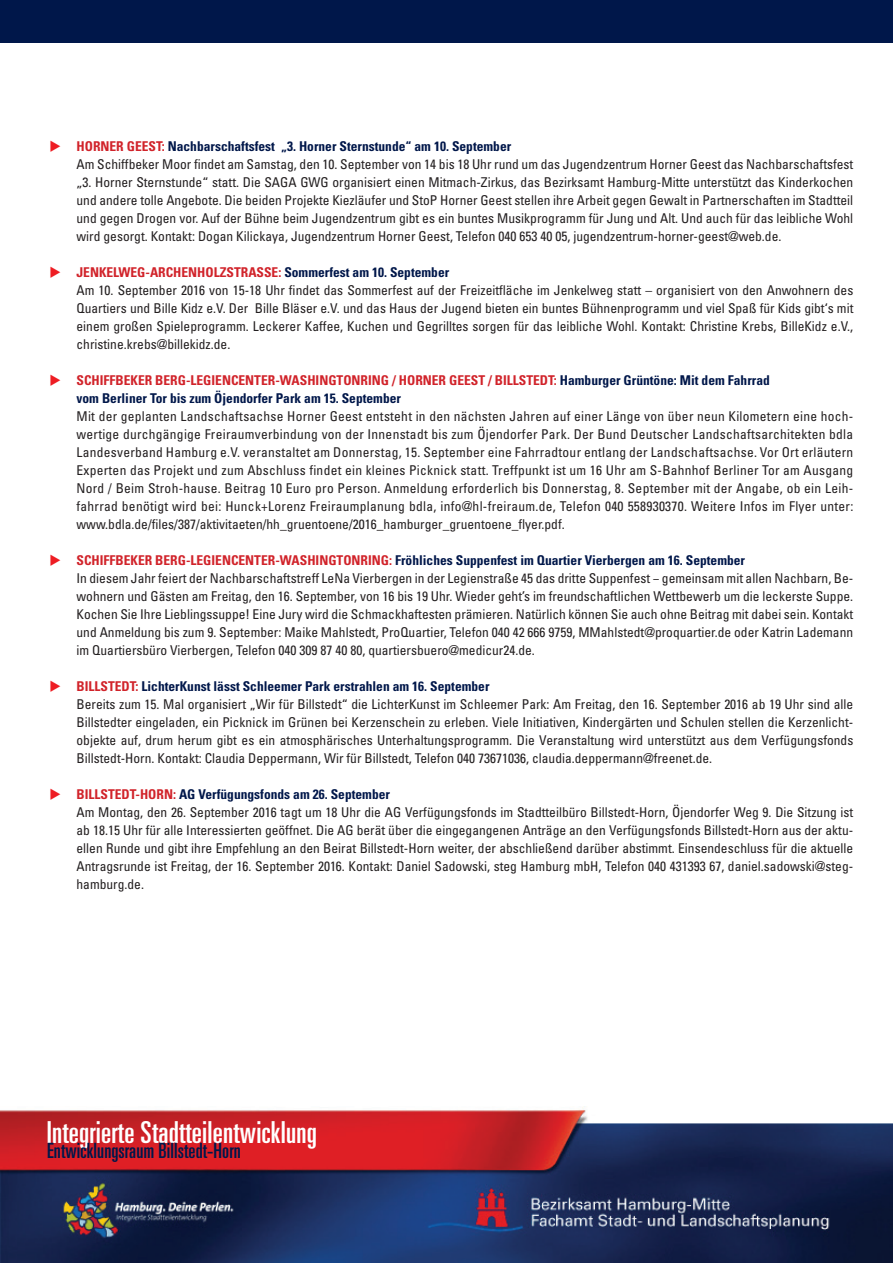
<style>
.page{position:relative;width:893px;height:1263px;background:#fff}
.page>*{position:absolute;margin:0;border:0;box-sizing:border-box;transform-origin:0 0}
.t1{font:ultra-condensed 30.3px "Univers";letter-spacing:.01em;color:#fff}
.t2{font:ultra-condensed 21px "Univers";letter-spacing:.005em;color:#00174a}
.t3{font:condensed 13.5px/18px "Univers";color:#231f20}
.t4{font:700 condensed 13.5px/18px "Univers";color:#00174a}
.s1{font-weight:700;color:#d1232a}
.s2{font-weight:700;color:#00174a}
.s3{color:#d1232a}
</style>
<div class="page">
<div style="left:0;top:0;width:893px;height:43px;background:#00174a"></div>
<img style="left:0;top:1107px;width:893px;height:156px">
<p class="t3" style="left:77px;top:137px;width:778px"><span class="s1">HORNER GEEST:</span> <span class="s2">Nachbarschaftsfest „3. Horner Sternstunde“ am 10. September<br></span>Am Schiffbeker Moor findet am Samstag, den 10. September von 14 bis 18 Uhr rund um das Jugendzentrum Horner Geest das Nachbarschaftsfest „3. Horner Sternstunde“ statt. Die SAGA GWG organisiert einen Mitmach-Zirkus, das Bezirksamt Hamburg-Mitte unterstützt das Kinderkochen und andere tolle Angebote. Die beiden Projekte Kiezläufer und StoP Horner Geest stellen ihre Arbeit gegen Gewalt in Partnerschaften im Stadtteil und gegen Drogen vor. Auf der Bühne beim Jugendzentrum gibt es ein buntes Musikprogramm für Jung und Alt. Und auch für das leibliche Wohl wird gesorgt. Kontakt: Dogan Kilickaya, Jugendzentrum Horner Geest, Telefon 040 653 40 05, jugendzentrum-horner-geest@web.de.</p>
<p class="t3" style="left:77px;top:263px;width:778px"><span class="s1">JENKELWEG-ARCHENHOLZSTRASSE:</span> <span class="s2">Sommerfest am 10. September<br></span>Am 10. September 2016 von 15-18 Uhr findet das Sommerfest auf der Freizeitfläche im Jenkelweg statt – organisiert von den Anwohnern des Quartiers und Bille Kidz e.V. Der Bille Bläser e.V. und das Haus der Jugend bieten ein buntes Bühnenprogramm und viel Spaß für Kids gibt‘s mit einem großen Spieleprogramm. Leckerer Kaffee, Kuchen und Gegrilltes sorgen für das leibliche Wohl. Kontakt: Christine Krebs, BilleKidz e.V., christine.krebs@billekidz.de.</p>
<p class="t4" style="left:77px;top:372px;width:695px"><span class="s3">SCHIFFBEKER BERG-LEGIENCENTER-WASHINGTONRING / HORNER GEEST / BILLSTEDT:</span> Hamburger Grüntöne: Mit dem Fahrrad vom Berliner Tor bis zum Öjendorfer Park am 15. September</p>
<p class="t3" style="left:77px;top:407px;width:778px;text-align:justify">Mit der geplanten Landschaftsachse Horner Geest entsteht in den nächsten Jahren auf einer Länge von über neun Kilometern eine hoch&shy;wertige durchgängige Freiraumverbindung von der Innenstadt bis zum Öjendorfer Park. Der Bund Deutscher Landschaftsarchitekten bdla Landesverband Hamburg e.V. veranstaltet am Donnerstag, 15. September eine Fahrradtour entlang der Landschaftsachse. Vor Ort erläutern Experten das Projekt und zum Abschluss findet ein kleines Picknick statt. Treffpunkt ist um 16 Uhr am S-Bahnhof Berliner Tor am Ausgang Nord / Beim Stroh-hause. Beitrag 10 Euro pro Person. Anmeldung erforderlich bis Donnerstag, 8. September mit der Angabe, ob ein Leih&shy;fahrrad benötigt wird bei: Hunck+Lorenz Freiraumplanung bdla, info@hl-freiraum.de, Telefon 040 558930370. Weitere Infos im Flyer unter: www.bdla.de/files/387/aktivitaeten/hh_gruentoene/2016_hamburger_gruentoene_flyer.pdf.</p>
<p class="t3" style="left:77px;top:551px;width:778px"><span class="s1">SCHIFFBEKER BERG-LEGIENCENTER-WASHINGTONRING:</span> <span class="s2">Fröhliches Suppenfest im Quartier Vierbergen am 16. September<br></span>In diesem Jahr feiert der Nachbarschaftstreff LeNa Vierbergen in der Legienstraße 45 das dritte Suppenfest − gemeinsam mit allen Nachbarn, Be&shy;wohnern und Gästen am Freitag, den 16. September, von 16 bis 19 Uhr. Wieder geht’s im freundschaftlichen Wettbewerb um die leckerste Suppe.<br>Kochen Sie Ihre Lieblingssuppe! Eine Jury wird die Schmackhaftesten prämieren. Natürlich können Sie auch ohne Beitrag mit dabei sein. Kontakt und Anmeldung bis zum 9. September: Maike Mahlstedt, ProQuartier, Telefon 040 42 666 9759, MMahlstedt@proquartier.de oder Katrin Lademann im Quartiersbüro Vierbergen, Telefon 040 309 87 40 80, quartiersbuero@medicur24.de.</p>
<p class="t3" style="left:77px;top:677px;width:778px"><span class="s1">BILLSTEDT:</span> <span class="s2">LichterKunst lässt Schleemer Park erstrahlen am 16. September<br></span>Bereits zum 15. Mal organisiert „Wir für Billstedt“ die LichterKunst im Schleemer Park: Am Freitag, den 16. September 2016 ab 19 Uhr sind alle Billstedter eingeladen, ein Picknick im Grünen bei Kerzenschein zu erleben. Viele Initiativen, Kindergärten und Schulen stellen die Kerzenlicht&shy;objekte auf, drum herum gibt es ein atmosphärisches Unterhaltungsprogramm. Die Veranstaltung wird unterstützt aus dem Verfügungsfonds Billstedt-Horn. Kontakt: Claudia Deppermann, Wir für Billstedt, Telefon 040 73671036, claudia.deppermann@freenet.de.</p>
<p class="t3" style="left:77px;top:785px;width:778px"><span class="s1">BILLSTEDT-HORN:</span> <span class="s2">AG Verfügungsfonds am 26. September<br></span>Am Montag, den 26. September 2016 tagt um 18 Uhr die AG Verfügungsfonds im Stadtteilbüro Billstedt-Horn, Öjendorfer Weg 9. Die Sitzung ist ab 18.15 Uhr für alle Interessierten geöffnet. Die AG berät über die eingegangenen Anträge an den Verfügungsfonds Billstedt-Horn aus der aktu&shy;ellen Runde und gibt ihre Empfehlung an den Beirat Billstedt-Horn weiter, der abschließend darüber abstimmt. Einsendeschluss für die aktuelle Antragsrunde ist Freitag, der 16. September 2016. Kontakt: Daniel Sadowski, steg Hamburg mbH, Telefon 040 431393 67, daniel.sadowski@steg&shy;hamburg.de.</p>
<h1 class="t1" style="left:47px;top:1115px;width:272px">Integrierte Stadtteilentwicklung</h1>
<h2 class="t2" style="left:47px;top:1138px;width:195px">Entwicklungsraum Billstedt-Horn</h2>
</div>
